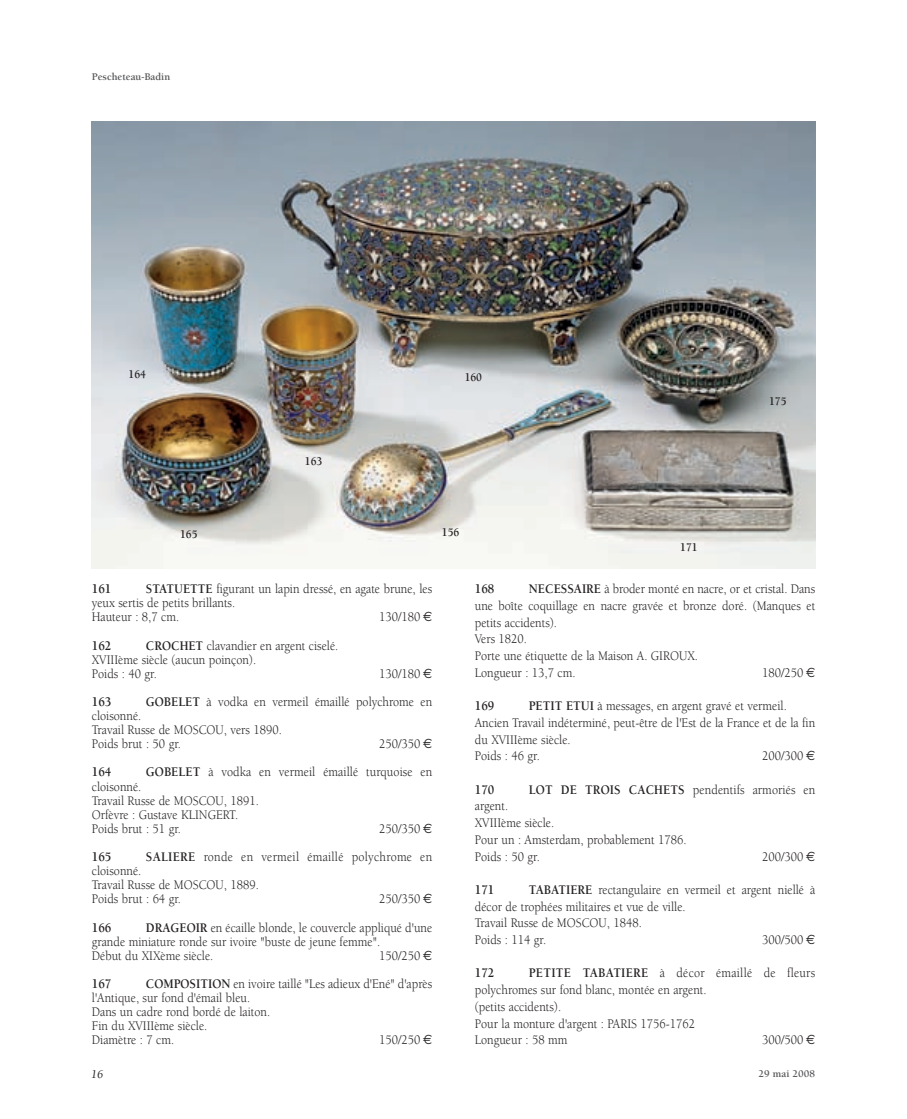
<style>
.page{position:relative;width:907px;height:1119px;background:#fff}
.page>*{position:absolute;margin:0;border:0;box-sizing:border-box;transform-origin:0 0}
.t1{font:13.5px/16.6px "Berkeley";color:#231f20;scale:.9 1}
.t2{font:13.5px "Berkeley";letter-spacing:.02em;color:#231f20;scale:.9 1}
.t3{font:700 13.5px "Berkeley";color:#231f20;scale:.9 1}
.t4{font:700 12px "Berkeley";color:#231f20;scale:.9 1}
.t5{font:italic 12px "Berkeley";color:#231f20}
.t6{font:700 10.5px "Berkeley";color:#57585a}
.s1{font-weight:700}
.s2{font-family:"Euro Sans"}
</style>
<div class="page">
<img style="left:91px;top:121px;width:725px;height:448px">
<p class="t6" style="left:92px;top:73px;width:80px">Pescheteau-Badin</p>
<p class="t4" style="left:128px;top:370px;width:21px">164</p>
<p class="t4" style="left:305px;top:456px;width:21px">163</p>
<p class="t4" style="left:464px;top:373px;width:21px">160</p>
<p class="t4" style="left:769px;top:397px;width:21px">175</p>
<p class="t4" style="left:180px;top:529px;width:21px">165</p>
<p class="t4" style="left:442px;top:528px;width:21px">156</p>
<p class="t1" style="left:92px;top:583px;width:379px;line-height:14.1px;text-indent:54px"><span class="s1">STATUETTE</span> figurant un lapin dressé, en agate brune, les yeux sertis de petits brillants.<br>Hauteur : 8,7 cm.</p>
<p class="t3" style="left:92px;top:584px;width:23px">161</p>
<p class="t1" style="left:379px;top:610px;width:60px">130/180 <span class="s2">€</span></p>
<p class="t1" style="left:92px;top:639px;width:275px;line-height:14.1px;text-indent:54px"><span class="s1">CROCHET</span> clavandier en argent ciselé.<br>XVIIIème siècle (aucun poinçon).<br>Poids : 40 gr.</p>
<p class="t3" style="left:92px;top:640px;width:23px">162</p>
<p class="t1" style="left:379px;top:666px;width:60px">130/180 <span class="s2">€</span></p>
<p class="t3" style="left:92px;top:696px;width:23px">163</p>
<p class="t1" style="left:146px;top:695px;width:319px"><span class="s1">GOBELET</span> à vodka en vermeil émaillé polychrome en</p>
<p class="t1" style="left:92px;top:710px;width:213px;line-height:14.1px">cloisonné.<br>Travail Russe de MOSCOU, vers 1890.<br>Poids brut : 50 gr.</p>
<p class="t1" style="left:379px;top:737px;width:60px">250/350 <span class="s2">€</span></p>
<p class="t3" style="left:92px;top:767px;width:23px">164</p>
<p class="t1" style="left:146px;top:765px;width:319px"><span class="s1">GOBELET</span> à vodka en vermeil émaillé turquoise en</p>
<p class="t1" style="left:92px;top:780px;width:187px;line-height:14.1px">cloisonné.<br>Travail Russe de MOSCOU, 1891.<br>Orfèvre : Gustave KLINGERT.<br>Poids brut : 51 gr.</p>
<p class="t1" style="left:379px;top:821px;width:60px">250/350 <span class="s2">€</span></p>
<p class="t3" style="left:92px;top:852px;width:23px">165</p>
<p class="t2" style="left:146px;top:852px;width:319px"><span class="s1">SALIERE</span> ronde en vermeil émaillé polychrome en</p>
<p class="t1" style="left:92px;top:865px;width:187px;line-height:14.1px">cloisonné.<br>Travail Russe de MOSCOU, 1889.<br>Poids brut : 64 gr.</p>
<p class="t1" style="left:379px;top:892px;width:60px">250/350 <span class="s2">€</span></p>
<p class="t1" style="left:92px;top:921px;width:379px;line-height:14.1px;text-indent:54px"><span class="s1">DRAGEOIR</span> en écaille blonde, le couvercle appliqué d'une grande miniature ronde sur ivoire "buste de jeune femme".<br>Début du XIXème siècle.</p>
<p class="t3" style="left:92px;top:922px;width:23px">166</p>
<p class="t1" style="left:379px;top:948px;width:60px">150/250 <span class="s2">€</span></p>
<p class="t1" style="left:92px;top:978px;width:379px;line-height:14.1px;text-indent:54px"><span class="s1">COMPOSITION</span> en ivoire taillé "Les adieux d'Ené" d'après l'Antique, sur fond d'émail bleu.<br>Dans un cadre rond bordé de laiton.<br>Fin du XVIIIème siècle.<br>Diamètre : 7 cm.</p>
<p class="t3" style="left:92px;top:978px;width:23px">167</p>
<p class="t1" style="left:379px;top:1033px;width:60px">150/250 <span class="s2">€</span></p>
<p class="t4" style="left:680px;top:542px;width:21px">171</p>
<p class="t1" style="left:475px;top:582px;width:379px;text-indent:54px"><span class="s1">NECESSAIRE</span> à broder monté en nacre, or et cristal. Dans une boîte coquillage en nacre gravée et bronze doré. (Manques et petits accidents).<br>Vers 1820.<br>Porte une étiquette de la Maison A. GIROUX.<br>Longueur : 13,7 cm.</p>
<p class="t3" style="left:475px;top:584px;width:23px">168</p>
<p class="t1" style="left:762px;top:665px;width:60px">180/250 <span class="s2">€</span></p>
<p class="t1" style="left:475px;top:699px;width:380px;text-indent:54px"><span class="s1">PETIT ETUI</span> à messages, en argent gravé et vermeil.<br>Ancien Travail indéterminé, peut-être de l'Est de la France et de la fin du XVIIIème siècle.<br>Poids : 46 gr.</p>
<p class="t3" style="left:475px;top:701px;width:23px">169</p>
<p class="t1" style="left:762px;top:749px;width:60px">200/300 <span class="s2">€</span></p>
<p class="t3" style="left:475px;top:784px;width:23px">170</p>
<p class="t1" style="left:529px;top:782px;width:319px"><span class="s1">LOT DE TROIS CACHETS</span> pendentifs armoriés en</p>
<p class="t1" style="left:475px;top:799px;width:237px">argent.<br>XVIIIème siècle.<br>Pour un : Amsterdam, probablement 1786.<br>Poids : 50 gr.</p>
<p class="t1" style="left:762px;top:849px;width:60px">200/300 <span class="s2">€</span></p>
<p class="t1" style="left:475px;top:882px;width:379px;text-indent:54px"><span class="s1">TABATIERE</span> rectangulaire en vermeil et argent niellé à décor de trophées militaires et vue de ville.<br>Travail Russe de MOSCOU, 1848.<br>Poids : 114 gr.</p>
<p class="t3" style="left:475px;top:884px;width:23px">171</p>
<p class="t1" style="left:762px;top:933px;width:60px">300/500 <span class="s2">€</span></p>
<p class="t1" style="left:475px;top:966px;width:379px;text-indent:54px"><span class="s1">PETITE TABATIERE</span> à décor émaillé de fleurs polychromes sur fond blanc, montée en argent.<br>(petits accidents).<br>Pour la monture d'argent : PARIS 1756-1762<br>Longueur : 58 mm</p>
<p class="t3" style="left:475px;top:968px;width:23px">172</p>
<p class="t1" style="left:762px;top:1033px;width:60px">300/500 <span class="s2">€</span></p>
<p class="t5" style="left:91px;top:1070px;width:13px">16</p>
<p class="t6" style="left:758px;top:1070px;width:58px">29 mai 2008</p>
</div>
